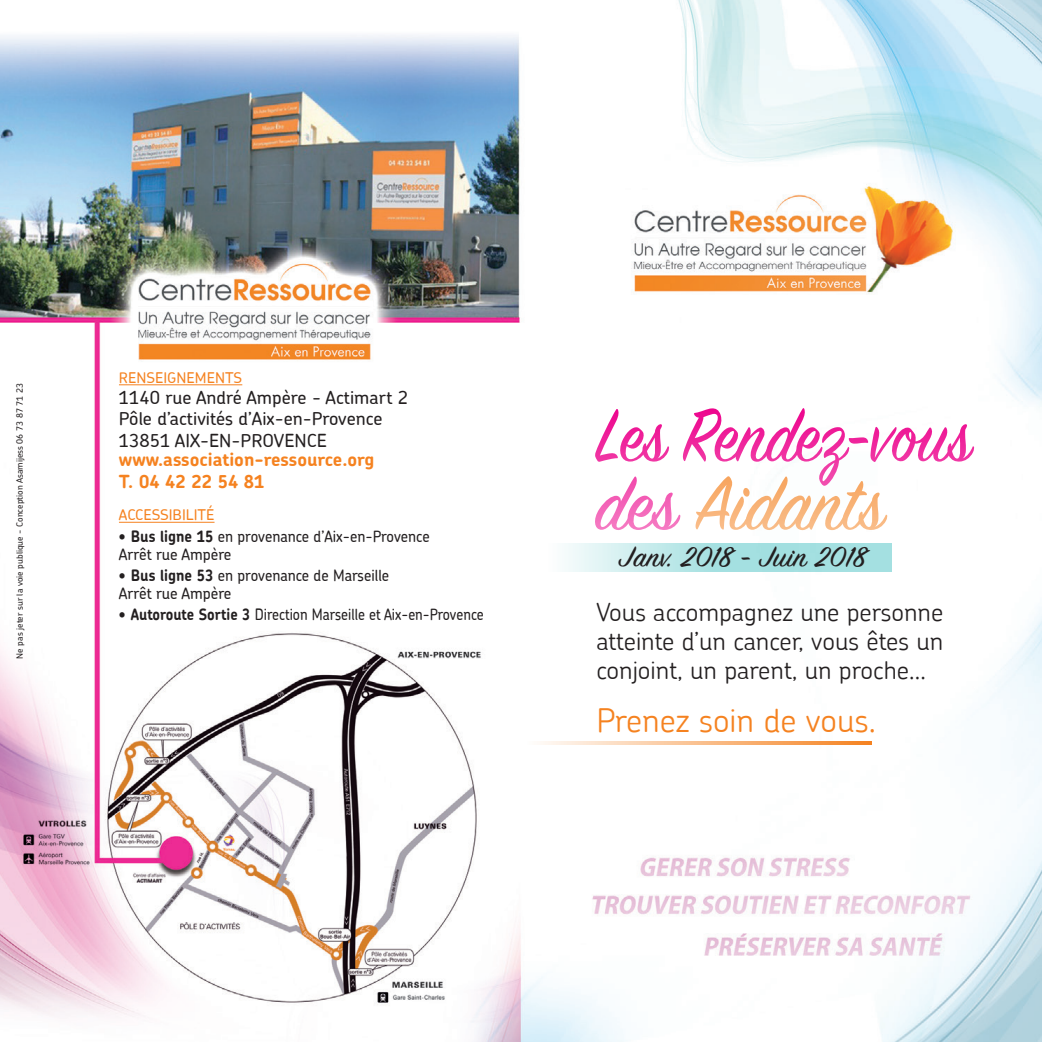
<style>
.page{position:relative;width:1042px;height:1042px;background:#fff}
.page>*{position:absolute;margin:0;border:0;box-sizing:border-box;transform-origin:0 0}
.t1{font:83.3px/68.4px "Sign Painter House Script";color:#ed028c;scale:.9 1}
.t2{font:300 32.38px "Chevin";color:#f58220}
.t3{font:31.5px "Sign Painter House Script";letter-spacing:.02em;color:#231f20}
.t4{font:300 24.85px/28.5px "Chevin";color:#231f20;text-align:justify}
.t5{font:500 18.03px "Chevin";color:#231f20}
.t6{font:700 18.03px "Chevin";color:#f58220}
.t7{font:500 15.75px "Chevin";color:#231f20;scale:.94 1}
.t8{font:500 15.75px "Chevin";color:#231f20;scale:.89 1}
.t9{font:500 15.75px "Chevin";color:#231f20}
.t10{font:500 14.7px "Chevin";color:#f58220}
.t11{font:500 8.75px "Chevin";color:#231f20}
.s1{font-weight:700}
.s2{color:#f58220}
</style>
<div class="page">
<img style="left:0;top:0;width:1042px;height:1042px">
<hr style="left:119px;top:384px;width:123px;height:1px;background:#f58220">
<hr style="left:119px;top:522px;width:95px;height:1px;background:#f58220">
<hr style="left:527px;top:741px;width:345px;height:3px;background:#f58220">
<svg style="left:547px;top:543px;width:344px;height:29px;background:#b9e7e7"></svg>
<p class="t11" style="left:14px;top:658px;width:277px;rotate:-90deg">Ne pas jeter sur la voie publique - Conception Asamijess 06 73 87 71 23</p>
<p class="t10" style="left:119px;top:368px;width:125px">RENSEIGNEMENTS</p>
<p class="t5" style="left:119px;top:386px;width:290px">1140 rue André Ampère - Actimart 2</p>
<p class="t5" style="left:119px;top:407px;width:265px">Pôle d’activités d’Aix-en-Provence</p>
<p class="t5" style="left:119px;top:428px;width:210px">13851 AIX-EN-PROVENCE</p>
<p class="t6" style="left:119px;top:448px;width:257px">www.association-ressource.org</p>
<p class="t6" style="left:119px;top:469px;width:147px">T. 04 42 22 54 81</p>
<p class="t10" style="left:119px;top:505px;width:97px">ACCESSIBILITÉ</p>
<p class="t7" style="left:119px;top:526px;width:332px"><span class="s1">• Bus ligne 15</span> en provenance d’Aix-en-Provence</p>
<p class="t9" style="left:119px;top:544px;width:114px">Arrêt rue Ampère</p>
<p class="t7" style="left:119px;top:565px;width:289px"><span class="s1">• Bus ligne 53</span> en provenance de Marseille</p>
<p class="t9" style="left:119px;top:583px;width:114px">Arrêt rue Ampère</p>
<p class="t8" style="left:119px;top:604px;width:411px"><span class="s1">• Autoroute Sortie 3</span> Direction Marseille et Aix-en-Provence</p>
<h1 class="t1" style="left:596px;top:408px;width:418px">Les Rendez-vous des <span class="s2">Aidants</span></h1>
<p class="t3" style="left:619px;top:537px;width:248px">Janv. 2018 - Juin 2018</p>
<p class="t4" style="left:596px;top:598px;width:348px">Vous accompagnez une personne atteinte d’un cancer, vous êtes un conjoint, un parent, un proche...</p>
<p class="t2" style="left:596px;top:699px;width:281px">Prenez soin de vous.</p>
</div>
